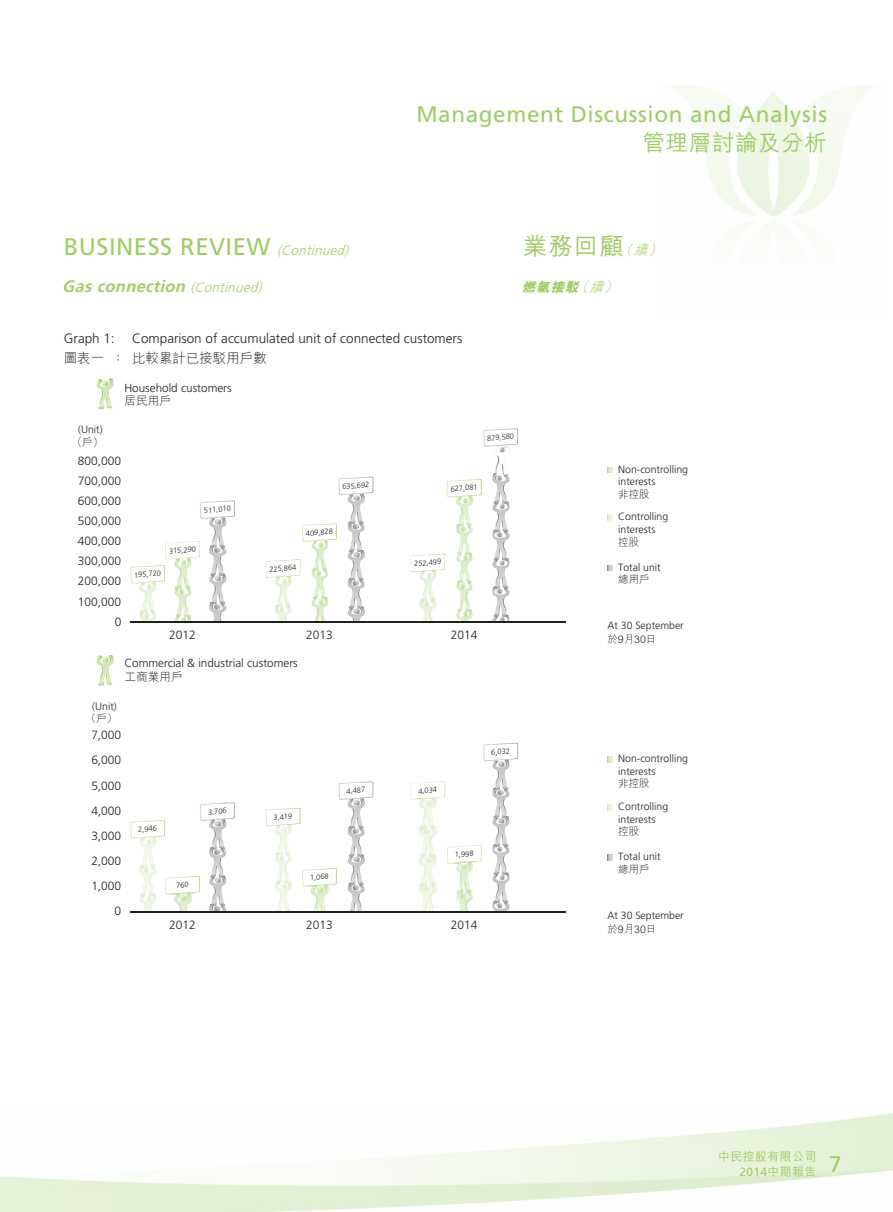
<style>
.page{position:relative;width:893px;height:1212px;background:#fff}
.page>*{position:absolute;margin:0;border:0;box-sizing:border-box;transform-origin:0 0}
.t1{font:24px "Frutiger LT Std";letter-spacing:.02em;color:#9fce66}
.t2{font:24px "M Hei HK Medium E Ten B5 H";color:#9fce66}
.t3{font:22.5px "Frutiger LT Std";letter-spacing:.03em;color:#9fce66}
.t4{font:22.5px "M Hei HK Medium E Ten B5 H";letter-spacing:.03em;color:#9fce66}
.t5{font:italic 700 16.5px "Frutiger LT Std";color:#9fce66}
.t6{font:300 13.5px "Frutiger LT Std";color:#231f20}
.t7{font:13.5px "M Hei HK Light E Ten B5 H";color:#231f20}
.t8{font:italic 13.5px "M Hei HK Xbold E Ten B5 H";color:#9fce66}
.t9{font:300 12px/25.2px "Frutiger LT Std";color:#231f20;text-align:right}
.t10{font:12px "M Hei HK Medium E Ten B5 H";letter-spacing:.03em;color:#9fce66}
.t11{font:12px "Frutiger LT Std";color:#9fce66}
.t12{font:300 11.7px "Frutiger LT Std";color:#231f20}
.t13{font:11.7px "M Hei HK Light E Ten B5 H";color:#231f20}
.t14{font:300 10.5px/12.6px "Frutiger LT Std";color:#231f20}
.t15{font:10.5px "M Hei HK Light E Ten B5 H";color:#231f20}
.t16{font:300 7.5px "Frutiger LT Std";color:#231f20}
.s1{font-weight:300;font-style:italic;font-size:13.5px}
.s2{font-weight:300;font-size:13.5px}
.s3{font-family:"M Hei HK Light E Ten B5 H";font-style:italic;font-size:13.5px}
.s4{font-family:"M Hei HK Light E Ten B5 H"}
.s5{font-family:"M Hei HK Medium E Ten B5 H"}
</style>
<div class="page">
<img style="left:672px;top:85px;width:206px;height:150px">
<svg style="left:492px;top:447px;width:18px;height:174px"></svg>
<img style="left:517px;top:428px;width:1px;height:17px">
<img style="left:483px;top:431px;width:34px;height:16px">
<img style="left:483px;top:428px;width:34px;height:3px">
<svg style="left:97px;top:378px;width:17px;height:31px"></svg>
<svg style="left:97px;top:655px;width:17px;height:31px"></svg>
<svg style="left:348px;top:495px;width:17px;height:126px"></svg>
<img style="left:338px;top:477px;width:35px;height:16px">
<img style="left:339px;top:477px;width:33px;height:18px">
<img style="left:234px;top:500px;width:1px;height:17px">
<svg style="left:209px;top:519px;width:17px;height:102px"></svg>
<img style="left:200px;top:503px;width:34px;height:16px">
<img style="left:200px;top:500px;width:34px;height:3px">
<img style="left:481px;top:479px;width:1px;height:16px">
<svg style="left:456px;top:497px;width:17px;height:57px"></svg>
<img style="left:447px;top:482px;width:34px;height:15px">
<img style="left:447px;top:479px;width:34px;height:3px">
<img style="left:336px;top:523px;width:1px;height:17px">
<img style="left:302px;top:526px;width:34px;height:16px">
<img style="left:302px;top:523px;width:34px;height:3px">
<img style="left:131px;top:565px;width:34px;height:19px">
<img style="left:130px;top:568px;width:34px;height:15px">
<img style="left:130px;top:565px;width:34px;height:3px">
<img style="left:517px;top:743px;width:1px;height:16px">
<svg style="left:483px;top:761px;width:34px;height:152px"></svg>
<img style="left:483px;top:746px;width:34px;height:15px">
<img style="left:483px;top:743px;width:34px;height:3px">
<img style="left:234px;top:802px;width:1px;height:17px">
<svg style="left:267px;top:781px;width:106px;height:130px"></svg>
<img style="left:265px;top:810px;width:35px;height:16px">
<img style="left:266px;top:808px;width:34px;height:3px">
<svg style="left:607px;top:565px;width:6px;height:6px"></svg>
<svg style="left:607px;top:515px;width:6px;height:5px"></svg>
<svg style="left:607px;top:467px;width:6px;height:6px"></svg>
<svg style="left:607px;top:855px;width:6px;height:5px"></svg>
<svg style="left:607px;top:804px;width:6px;height:6px"></svg>
<svg style="left:607px;top:757px;width:6px;height:5px"></svg>
<hr style="left:130px;top:621px;width:435px;height:2px;background:#231f20">
<img style="left:460px;top:542px;width:47px;height:79px">
<img style="left:165px;top:541px;width:35px;height:80px">
<img style="left:311px;top:540px;width:15px;height:81px">
<img style="left:419px;top:570px;width:18px;height:51px">
<img style="left:139px;top:583px;width:14px;height:38px">
<img style="left:411px;top:781px;width:49px;height:130px">
<img style="left:275px;top:835px;width:11px;height:76px">
<img style="left:460px;top:845px;width:47px;height:66px">
<img style="left:308px;top:885px;width:23px;height:26px">
<hr style="left:131px;top:621px;width:435px;height:2px;background:#231f20">
<hr style="left:131px;top:911px;width:435px;height:1px;background:#231f20">
<svg style="left:130px;top:802px;width:104px;height:111px"></svg>
<h2 class="t3" style="left:416px;top:104px;width:412px">Management Discussion and Analysis</h2>
<h2 class="t4" style="left:643px;top:134px;width:186px">管理層討論及分析</h2>
<h1 class="t1" style="left:64px;top:235px;width:290px">BUSINESS REVIEW <span class="s1">(Continued)</span></h1>
<h3 class="t5" style="left:62px;top:278px;width:204px">Gas connection <span class="s2">(Continued)</span></h3>
<p class="t6" style="left:64px;top:331px;width:52px">Graph 1:</p>
<p class="t6" style="left:132px;top:331px;width:332px">Comparison of accumulated unit of connected customers</p>
<p class="t7" style="left:64px;top:353px;width:205px">圖表一：比較累計已接駁用戶數</p>
<p class="t14" style="left:78px;top:424px;width:26px">(Unit)</p>
<p class="t15" style="left:72px;top:438px;width:33px">（戶）</p>
<p class="t12" style="left:124px;top:382px;width:109px">Household customers</p>
<p class="t13" style="left:124px;top:396px;width:48px">居民用戶</p>
<p class="t9" style="left:78px;top:449px;width:45px">800,000</p>
<p class="t9" style="left:78px;top:489px;width:45px">600,000</p>
<p class="t9" style="left:78px;top:469px;width:45px">700,000</p>
<p class="t9" style="left:78px;top:509px;width:45px">500,000</p>
<p class="t9" style="left:78px;top:529px;width:45px">400,000</p>
<p class="t9" style="left:78px;top:549px;width:45px">300,000</p>
<p class="t9" style="left:78px;top:572px;width:45px;line-height:20.1px">200,000<br>100,000<br>0</p>
<p class="t16" style="left:203px;top:507px;width:29px;rotate:-5deg">511,010</p>
<p class="t16" style="left:134px;top:571px;width:29px;rotate:-5deg">195,720</p>
<p class="t16" style="left:168px;top:548px;width:29px;rotate:-5deg">315,290</p>
<p class="t16" style="left:342px;top:483px;width:29px;rotate:-5deg">635,692</p>
<p class="t16" style="left:305px;top:530px;width:29px;rotate:-5deg">409,828</p>
<p class="t16" style="left:269px;top:566px;width:29px;rotate:-5deg">225,864</p>
<p class="t16" style="left:450px;top:485px;width:29px;rotate:-5deg">627,081</p>
<p class="t16" style="left:414px;top:560px;width:29px;rotate:-5deg">252,499</p>
<p class="t9" style="left:169px;top:623px;width:28px">2012</p>
<p class="t9" style="left:451px;top:623px;width:28px">2014</p>
<p class="t9" style="left:306px;top:623px;width:28px">2013</p>
<p class="t12" style="left:124px;top:657px;width:175px">Commercial &amp; industrial customers</p>
<p class="t13" style="left:124px;top:672px;width:60px">工商業用戶</p>
<p class="t14" style="left:92px;top:700px;width:26px">(Unit)</p>
<p class="t15" style="left:86px;top:714px;width:33px">（戶）</p>
<p class="t9" style="left:91px;top:748px;width:31px">6,000</p>
<p class="t9" style="left:91px;top:723px;width:31px">7,000</p>
<p class="t9" style="left:91px;top:773px;width:31px">5,000<br>4,000<br>3,000<br>2,000<br>1,000<br>0</p>
<p class="t16" style="left:138px;top:826px;width:20px;rotate:-5deg">2,946</p>
<p class="t16" style="left:207px;top:808px;width:20px;rotate:-5deg">3,706</p>
<p class="t16" style="left:273px;top:814px;width:20px;rotate:-5deg">3,419</p>
<p class="t16" style="left:346px;top:787px;width:20px;rotate:-5deg">4,487</p>
<p class="t16" style="left:418px;top:787px;width:20px;rotate:-5deg">4,034</p>
<p class="t16" style="left:309px;top:874px;width:20px;rotate:-5deg">1,068</p>
<p class="t16" style="left:454px;top:851px;width:20px;rotate:-5deg">1,998</p>
<p class="t9" style="left:169px;top:913px;width:28px">2012</p>
<p class="t9" style="left:451px;top:913px;width:28px">2014</p>
<p class="t9" style="left:306px;top:913px;width:28px">2013</p>
<h1 class="t2" style="left:523px;top:237px;width:144px">業務回顧<span class="s3">（續）</span></h1>
<p class="t8" style="left:522px;top:282px;width:101px">燃氣接駁<span class="s4">（續）</span></p>
<p class="t16" style="left:487px;top:435px;width:29px;rotate:-5deg">879,580</p>
<p class="t16" style="left:491px;top:749px;width:20px;rotate:-5deg">6,032</p>
<p class="t14" style="left:618px;top:463px;width:71px">Non-controlling interests</p>
<p class="t15" style="left:618px;top:490px;width:33px">非控股</p>
<p class="t14" style="left:618px;top:511px;width:52px">Controlling interests</p>
<p class="t15" style="left:618px;top:538px;width:22px">控股</p>
<p class="t14" style="left:618px;top:561px;width:44px">Total unit</p>
<p class="t15" style="left:618px;top:575px;width:33px">總用戶</p>
<p class="t14" style="left:607px;top:620px;width:78px">At 30 September</p>
<p class="t15" style="left:607px;top:635px;width:50px">於9月30日</p>
<p class="t14" style="left:618px;top:753px;width:71px">Non-controlling interests</p>
<p class="t15" style="left:618px;top:779px;width:33px">非控股</p>
<p class="t14" style="left:618px;top:801px;width:52px">Controlling interests</p>
<p class="t15" style="left:618px;top:827px;width:22px">控股</p>
<p class="t14" style="left:618px;top:851px;width:44px">Total unit</p>
<p class="t15" style="left:618px;top:865px;width:33px">總用戶</p>
<p class="t14" style="left:607px;top:909px;width:78px">At 30 September</p>
<p class="t15" style="left:607px;top:925px;width:50px">於9月30日</p>
<p class="t10" style="left:718px;top:1152px;width:100px">中民控股有限公司</p>
<p class="t11" style="left:739px;top:1166px;width:79px">2014<span class="s5">中期報告</span></p>
<h2 class="t3" style="left:829px;top:1153px;width:14px">7</h2>
</div>
